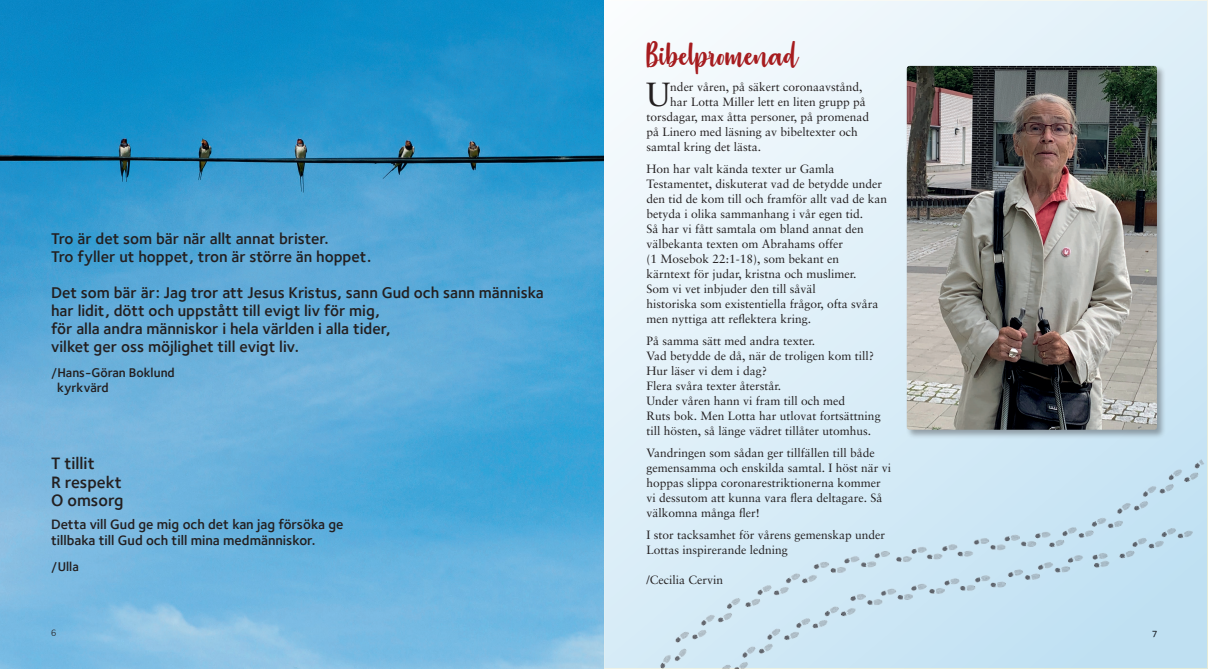
<style>
.page{position:relative;width:1208px;height:669px;background:#fff}
.page>*{position:absolute;margin:0;border:0;box-sizing:border-box;transform-origin:0 0}
.t1{font:40px "Strawberry Blossom";color:#a61c1f}
.t2{font:33.5px "Sabon LT";color:#231f20}
.t3{font:17px/18.8px "Foundry Sterling Demi OSF";color:#231f20}
.t4{font:16px/18px "Foundry Sterling Demi OSF";color:#231f20}
.t5{font:14px/16px "Foundry Sterling Demi OSF";color:#231f20}
.t6{font:13px/15px "Foundry Sterling Demi OSF";color:#231f20}
.t7{font:12px/15px "Sabon LT";color:#231f20}
.t8{font:10px "Foundry Sterling Book OSF";color:#231f20}
.t9{font:9px "Foundry Sterling";color:#231f20}
.s1{font-family:"Foundry Sterling Book OSF";font-size:10px}
</style>
<div class="page">
<svg style="left:604px;top:0;width:604px;height:669px;background:#ddeef8"></svg>
<img style="left:0;top:0;width:604px;height:669px">
<div style="left:905px;top:64px;width:261px;height:375px;background:#231f20;opacity:.37"></div>
<img style="left:906px;top:66px;width:251px;height:364px">
<img style="left:649px;top:635px;width:45px;height:34px">
<img style="left:666px;top:590px;width:85px;height:63px">
<img style="left:808px;top:544px;width:90px;height:35px">
<img style="left:890px;top:535px;width:87px;height:37px">
<img style="left:1107px;top:461px;width:86px;height:53px">
<img style="left:969px;top:526px;width:72px;height:28px">
<img style="left:1041px;top:505px;width:88px;height:39px">
<img style="left:1174px;top:456px;width:34px;height:37px">
<img style="left:737px;top:559px;width:86px;height:59px">
<img style="left:1111px;top:514px;width:88px;height:55px">
<img style="left:707px;top:620px;width:85px;height:49px">
<img style="left:775px;top:592px;width:87px;height:59px">
<img style="left:923px;top:566px;width:88px;height:38px">
<img style="left:845px;top:577px;width:87px;height:34px">
<img style="left:1002px;top:544px;width:109px;height:43px">
<h3 class="t4" style="left:51px;top:230px;width:322px">Tro är det som bär när allt annat brister.<br>Tro fyller ut hoppet, tron är större än hoppet.</h3>
<h3 class="t4" style="left:51px;top:284px;width:494px">Det som bär är: Jag tror att Jesus Kristus, sann Gud och sann människa har lidit, dött och uppstått till evigt liv för mig,<br>för alla andra människor i hela världen i alla tider,<br>vilket ger oss möjlighet till evigt liv.</h3>
<p class="t6" style="left:57px;top:365px;width:119px;text-indent:-6px">/Hans-Göran Boklund kyrkvärd</p>
<h3 class="t3" style="left:51px;top:453px;width:74px">T tillit<br>R respekt<br>O omsorg</h3>
<p class="t5" style="left:51px;top:516px;width:294px">Detta vill Gud ge mig och det kan jag försöka ge tillbaka till Gud och till mina medmänniskor.</p>
<p class="t6" style="left:51px;top:559px;width:29px">/Ulla</p>
<p class="t8" style="left:51px;top:627px;width:7px">6</p>
<h1 class="t1" style="left:646px;top:35px;width:153px">Bibelpromenad</h1>
<h2 class="t2" style="left:646px;top:75px;width:26px">U</h2>
<p class="t7" style="left:670px;top:80px;width:194px">nder våren, på säkert coronaavstånd,</p>
<p class="t7" style="left:670px;top:95px;width:197px">har Lotta Miller lett en liten grupp på</p>
<p class="t7" style="left:646px;top:110px;width:224px">torsdagar, max åtta personer, på promenad</p>
<p class="t7" style="left:646px;top:125px;width:213px">på Linero med läsning av bibeltexter och</p>
<p class="t7" style="left:646px;top:140px;width:116px">samtal kring det lästa.</p>
<p class="t7" style="left:646px;top:162px;width:242px">Hon har valt kända texter ur Gamla Testamentet, diskuterat vad de betydde under den tid de kom till och framför allt vad de kan betyda i olika sammanhang i vår egen tid.<br>Så har vi fått samtala om bland annat den välbekanta texten om Abrahams offer<br>(1 Mosebok 22:1-18), som bekant en<br>kärntext för judar, kristna och muslimer.<br>Som vi vet inbjuder den till såväl<br>historiska som existentiella frågor, ofta svåra men nyttiga att reflektera kring.</p>
<p class="t7" style="left:646px;top:334px;width:236px">På samma sätt med andra texter.<br>Vad betydde de då, när de troligen kom till?<br>Hur läser vi dem i dag?<br>Flera svåra texter återstår.<br>Under våren hann vi fram till och med<br>Ruts bok. Men Lotta har utlovat fortsättning till hösten, så länge vädret tillåter utomhus.</p>
<p class="t7" style="left:646px;top:446px;width:246px">Vandringen som sådan ger tillfällen till både gemensamma och enskilda samtal. I höst när vi hoppas slippa coronarestriktionerna kommer vi dessutom att kunna vara flera deltagare. Så välkomna många fler!</p>
<p class="t7" style="left:646px;top:528px;width:240px">I stor tacksamhet för vårens gemenskap under<br>Lottas inspirerande ledning</p>
<p class="t7" style="left:646px;top:573px;width:78px">/Cecilia Cervin</p>
<p class="t9" style="left:1152px;top:628px;width:7px">7<span class="s1">7</span></p>
</div>
